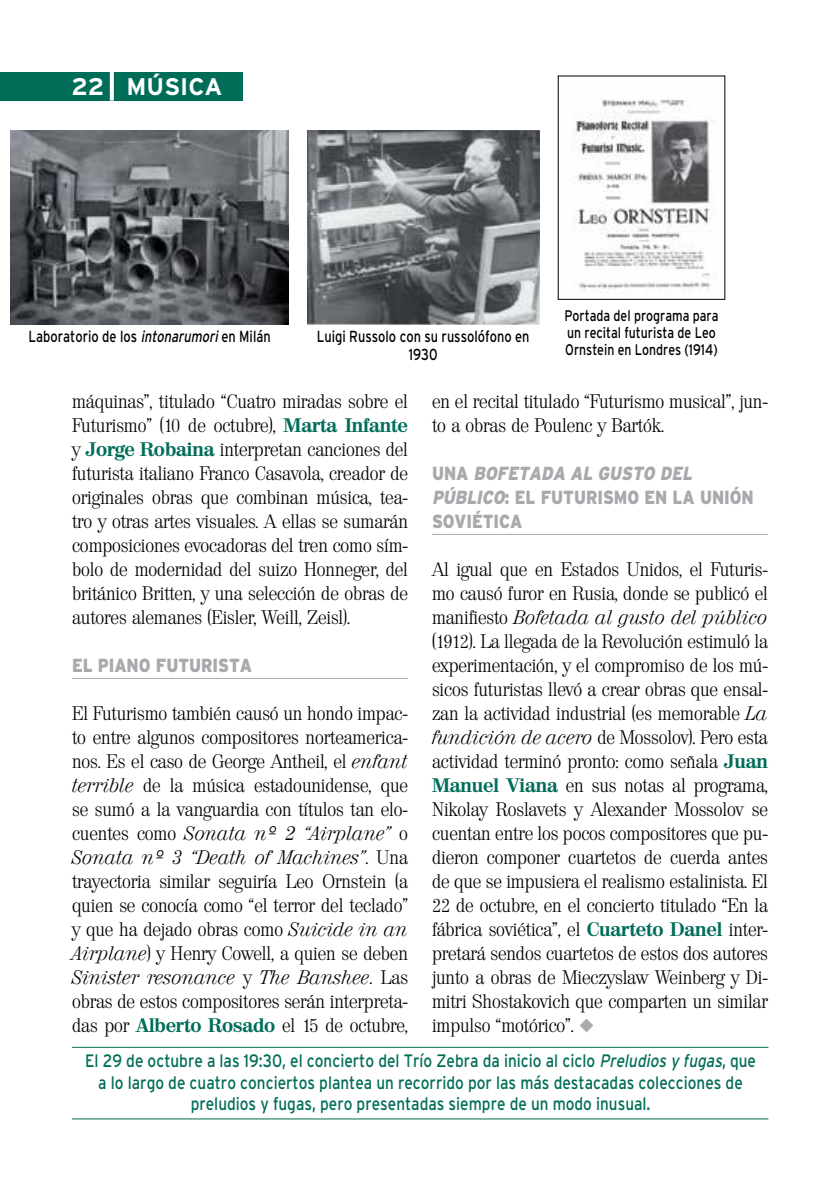
<style>
.page{position:relative;width:840px;height:1191px;background:#fff}
.page>*{position:absolute;margin:0;border:0;box-sizing:border-box;transform-origin:0 0}
.t1{font:700 24px "Interstate AE";color:#fff}
.t2{font:300 19px/24px "Valencia";letter-spacing:-.005em;color:#000;text-align:justify}
.t3{font:900 19px "Interstate AE";letter-spacing:-.005em;color:#a7a9ac;scale:.85 1}
.t4{font:italic 900 19px "Interstate AE";color:#a7a9ac;scale:.85 1}
.t5{font:18px/21.6px "Interstate AE";color:#006d58;text-align:center;scale:.85 1}
.t6{font:16px/18px "Interstate AE";color:#000;text-align:center;scale:.8 1}
.t7{font:15.4px/17.2px "Interstate AE";color:#000;scale:.8 1}
.s1{font-style:italic}
.s2{font-weight:700;color:#006d58}
.s3{font-style:normal}
.s4{color:#a7a9ac}
</style>
<div class="page">
<div style="left:0;top:72px;width:242px;height:28px;background:#006d58"></div>
<svg style="left:110px;top:72px;width:4px;height:29px"></svg>
<hr style="left:72px;top:678px;width:336px;height:1px;background:#a7a9ac">
<hr style="left:432px;top:534px;width:335px;height:1px;background:#a7a9ac">
<img style="left:11px;top:131px;width:278px;height:193px">
<img style="left:307px;top:130px;width:232px;height:194px">
<img style="left:572px;top:100px;width:144px;height:193px">
<hr style="left:72px;top:1047px;width:696px;height:1px;background:#006d58">
<hr style="left:72px;top:1118px;width:696px;height:1px;background:#006d58">
<p class="t1" style="left:71px;top:73px;width:152px">22 MÚSICA</p>
<p class="t7" style="left:564px;top:307px;width:194px">Portada del programa para un recital futurista de Leo<br>Ornstein en Londres (1914)</p>
<p class="t6" style="left:29px;top:327px;width:304px">Laboratorio de los <span class="s1">intonarumori</span>en Milán</p>
<p class="t6" style="left:317px;top:327px;width:267px">Luigi Russolo con su russolófono en<br>1930</p>
<p class="t2" style="left:72px;top:390px;width:337px">máquinas”, titulado “Cuatro miradas sobre el Futurismo” (10 de octubre), <span class="s2">Marta Infante </span>y <span class="s2">Jorge Robaina</span> interpretan canciones del futurista italiano Franco Casavola, creador de originales obras que combinan música, tea&shy;tro y otras artes visuales. A ellas se sumarán composiciones evocadoras del tren como sím&shy;bolo de modernidad del suizo Honneger, del británico Britten, y una selección de obras de autores alemanes (Eisler, Weill, Zeisl).</p>
<p class="t3" style="left:72px;top:654px;width:56px">EL PIANO</p>
<p class="t3" style="left:156px;top:654px;width:52px">FUTURIS</p>
<p class="t3" style="left:229px;top:654px;width:28px">TA</p>
<p class="t2" style="left:72px;top:702px;width:337px">El Futurismo también causó un hondo impac&shy;to entre algunos compositores norteamerica&shy;nos. Es el caso de George Antheil, el <span class="s1">enfant terrible</span> de la música estadounidense, que se sumó a la vanguardia con títulos tan elo&shy;cuentes como <span class="s1">Sonata nº 2 “Airplane”</span> o <span class="s1">Sonata nº 3 “Death of Machines”</span>. Una trayectoria similar seguiría Leo Ornstein (a quien se conocía como “el terror del teclado” y que ha dejado obras como <span class="s1">Suicide in an Airplane</span>) y Henry Cowell, a quien se deben <span class="s1">Sinister resonance</span> y <span class="s1">The Banshee</span>. Las obras de estos compositores serán interpreta&shy;das por <span class="s2">Alberto Rosado</span> el 15 de octubre,</p>
<p class="t2" style="left:432px;top:390px;width:337px">en el recital titulado “Futurismo musical”, jun&shy;to a obras de Poulenc y Bartók.</p>
<p class="t4" style="left:432px;top:462px;width:130px"><span class="s3">UNA</span> BOFETADA</p>
<p class="t4" style="left:570px;top:462px;width:120px">AL GUSTODEL</p>
<p class="t4" style="left:432px;top:486px;width:40px">PÚBLICO</p>
<p class="t3" style="left:504px;top:486px;width:96px">: EL FUTURISMO</p>
<p class="t3" style="left:644px;top:486px;width:127px">EN LA UNIÓN</p>
<p class="t3" style="left:432px;top:510px;width:84px">SOVI ÉTICA</p>
<p class="t2" style="left:432px;top:558px;width:337px">Al igual que en Estados Unidos, el Futuris&shy;mo causó furor en Rusia, donde se publicó el manifiesto <span class="s1">Bofetada al gusto del público </span>(1912). La llegada de la Revolución estimuló la experimentación, y el compromiso de los mú&shy;sicos futuristas llevó a crear obras que ensal&shy;zan la actividad industrial (es memorable <span class="s1">La fundición de acero</span> de Mossolov). Pero esta actividad terminó pronto: como señala <span class="s2">Juan Manuel Viana</span> en sus notas al programa, Nikolay Roslavets y Alexander Mossolov se cuentan entre los pocos compositores que pu&shy;dieron componer cuartetos de cuerda antes de que se impusiera el realismo estalinista. El 22 de octubre, en el concierto titulado “En la fábrica soviética”, el <span class="s2">Cuarteto Danel</span> inter&shy;pretará sendos cuartetos de estos dos autores junto a obras de Mieczyslaw Weinberg y Di&shy;mitri Shostakovich que comparten un similar impulso “motórico”. <span class="s4">◆</span></p>
<p class="t5" style="left:85px;top:1050px;width:790px">El 29 de octubre a las 19:30, el concierto del Trío Zebra da inicio al ciclo <span class="s1">Preludios y fugas</span>, que a lo largo de cuatro conciertos plantea un recorrido por las más destacadas colecciones de preludios y fugas, pero presentadas siempre de un modo inusual.</p>
</div>
